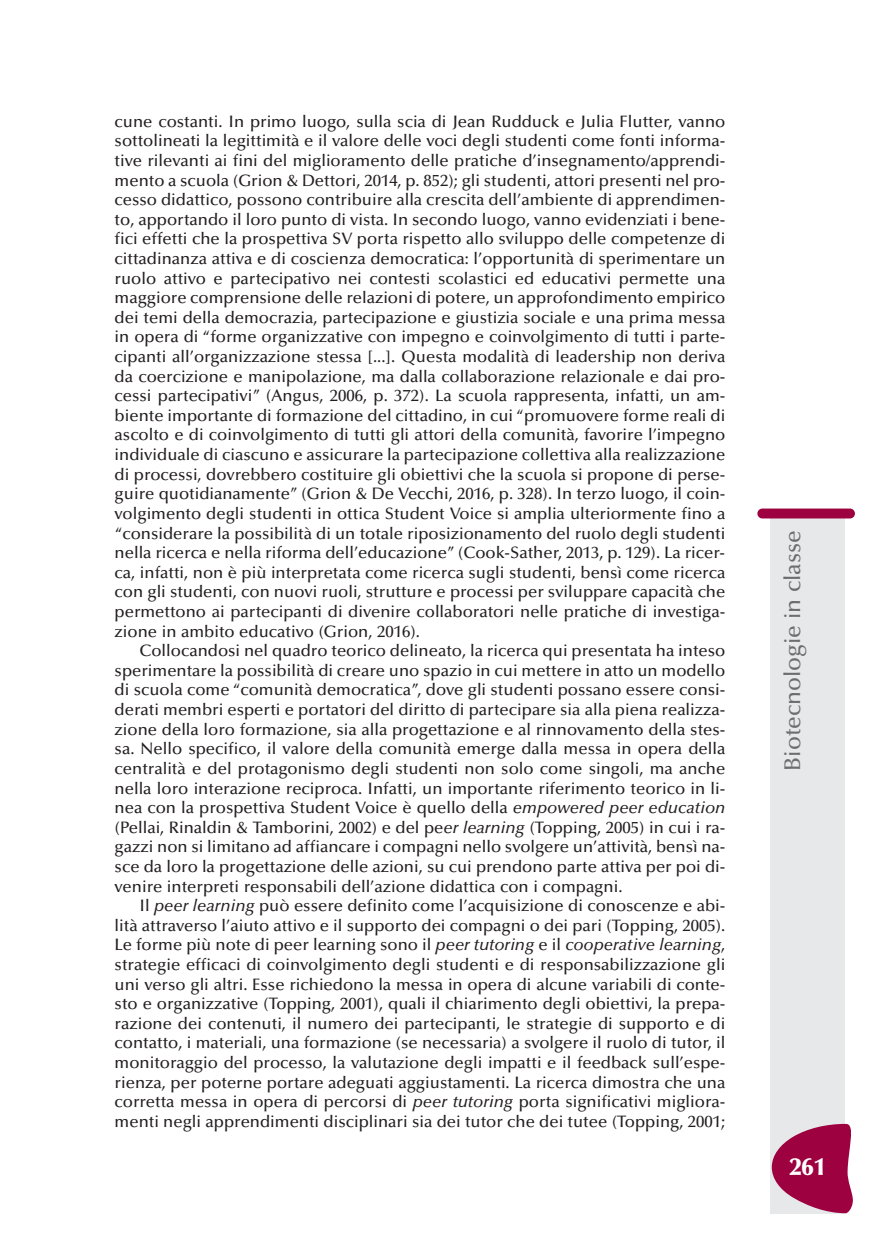
<style>
.page{position:relative;width:869px;height:1241px;background:#fff}
.page>*{position:absolute;margin:0;border:0;box-sizing:border-box;transform-origin:0 0}
.t1{font:900 24.5px "Optima";color:#fff}
.t2{font:500 22.75px "Optima";color:#6c6d70}
.t3{font:500 16.62px/19.6px "Optima";color:#231f20;text-align:justify}
.s1{font-style:italic}
</style>
<div class="page">
<div style="left:770px;top:516px;width:74px;height:697px;background:#e7e8e9"></div>
<div style="left:757px;top:508px;width:97px;height:10px;background:#9d0140;border-radius:5px"></div>
<svg style="left:771px;top:1123px;width:82px;height:89px"></svg>
<p class="t3" style="left:115px;top:113px;width:612px">cune costanti. In primo luogo, sulla scia di Jean Rudduck e Julia Flutter, vanno sottolineati la legittimità e il valore delle voci degli studenti come fonti informa&shy;tive rilevanti ai fini del miglioramento delle pratiche d’insegnamento/apprendi&shy;mento a scuola (Grion &amp; Dettori, 2014, p. 852); gli studenti, attori presenti nel pro&shy;cesso didattico, possono contribuire alla crescita dell’ambiente di apprendimen&shy;to, apportando il loro punto di vista. In secondo luogo, vanno evidenziati i bene&shy;fici effetti che la prospettiva SV porta rispetto allo sviluppo delle competenze di cittadinanza attiva e di coscienza democratica: l’opportunità di sperimentare un ruolo attivo e partecipativo nei contesti scolastici ed educativi permette una maggiore comprensione delle relazioni di potere, un approfondimento empirico dei temi della democrazia, partecipazione e giustizia sociale e una prima messa in opera di “forme organizzative con impegno e coinvolgimento di tutti i parte&shy;cipanti all’organizzazione stessa [...]. Questa modalità di leadership non deriva da coercizione e manipolazione, ma dalla collaborazione relazionale e dai pro&shy;cessi partecipativi” (Angus, 2006, p. 372). La scuola rappresenta, infatti, un am&shy;biente importante di formazione del cittadino, in cui “promuovere forme reali di ascolto e di coinvolgimento di tutti gli attori della comunità, favorire l’impegno individuale di ciascuno e assicurare la partecipazione collettiva alla realizzazione di processi, dovrebbero costituire gli obiettivi che la scuola si propone di perse&shy;guire quotidianamente” (Grion &amp; De Vecchi, 2016, p. 328). In terzo luogo, il coin&shy;volgimento degli studenti in ottica Student Voice si amplia ulteriormente fino a “considerare la possibilità di un totale riposizionamento del ruolo degli studenti nella ricerca e nella riforma dell’educazione” (Cook-Sather, 2013, p. 129). La ricer&shy;ca, infatti, non è più interpretata come ricerca sugli studenti, bensì come ricerca con gli studenti, con nuovi ruoli, strutture e processi per sviluppare capacità che permettono ai partecipanti di divenire collaboratori nelle pratiche di investiga&shy;zione in ambito educativo (Grion, 2016).</p>
<p class="t3" style="left:115px;top:642px;width:612px;text-indent:25px">Collocandosi nel quadro teorico delineato, la ricerca qui presentata ha inteso sperimentare la possibilità di creare uno spazio in cui mettere in atto un modello di scuola come “comunità democratica”, dove gli studenti possano essere consi&shy;derati membri esperti e portatori del diritto di partecipare sia alla piena realizza&shy;zione della loro formazione, sia alla progettazione e al rinnovamento della stes&shy;sa. Nello specifico, il valore della comunità emerge dalla messa in opera della centralità e del protagonismo degli studenti non solo come singoli, ma anche nella loro interazione reciproca. Infatti, un importante riferimento teorico in li&shy;nea con la prospettiva Student Voice è quello della <span class="s1">empowered peer education </span>(Pellai, Rinaldin &amp; Tamborini, 2002) e del pe<span class="s1">er learning</span> (Topping, 2005) in cui i ra&shy;gazzi non si limitano ad affiancare i compagni nello svolgere un’attività, bensì na&shy;sce da loro la progettazione delle azioni, su cui prendono parte attiva per poi di&shy;venire interpreti responsabili dell’azione didattica con i compagni.</p>
<p class="t3" style="left:115px;top:897px;width:612px;text-indent:25px">Il <span class="s1">peer learning</span> può essere definito come l’acquisizione di conoscenze e abi&shy;lità attraverso l’aiuto attivo e il supporto dei compagni o dei pari (Topping, 2005).<br>Le forme più note di peer learning sono il <span class="s1">peer tutoring</span> e il <span class="s1">cooperative learning</span>, strategie efficaci di coinvolgimento degli studenti e di responsabilizzazione gli uni verso gli altri. Esse richiedono la messa in opera di alcune variabili di conte&shy;sto e organizzative (Topping, 2001), quali il chiarimento degli obiettivi, la prepa&shy;razione dei contenuti, il numero dei partecipanti, le strategie di supporto e di contatto, i materiali, una formazione (se necessaria) a svolgere il ruolo di tutor, il monitoraggio del processo, la valutazione degli impatti e il feedback sull’espe&shy;rienza, per poterne portare adeguati aggiustamenti. La ricerca dimostra che una corretta messa in opera di percorsi di <span class="s1">peer tutoring</span> porta significativi migliora&shy;menti negli apprendimenti disciplinari sia dei tutor che dei tutee (Topping, 2001;</p>
<h2 class="t2" style="left:783px;top:770px;width:242px;rotate:-90deg">Biotecnologie in classe</h2>
<h1 class="t1" style="left:789px;top:1156px;width:38px">261</h1>
</div>
